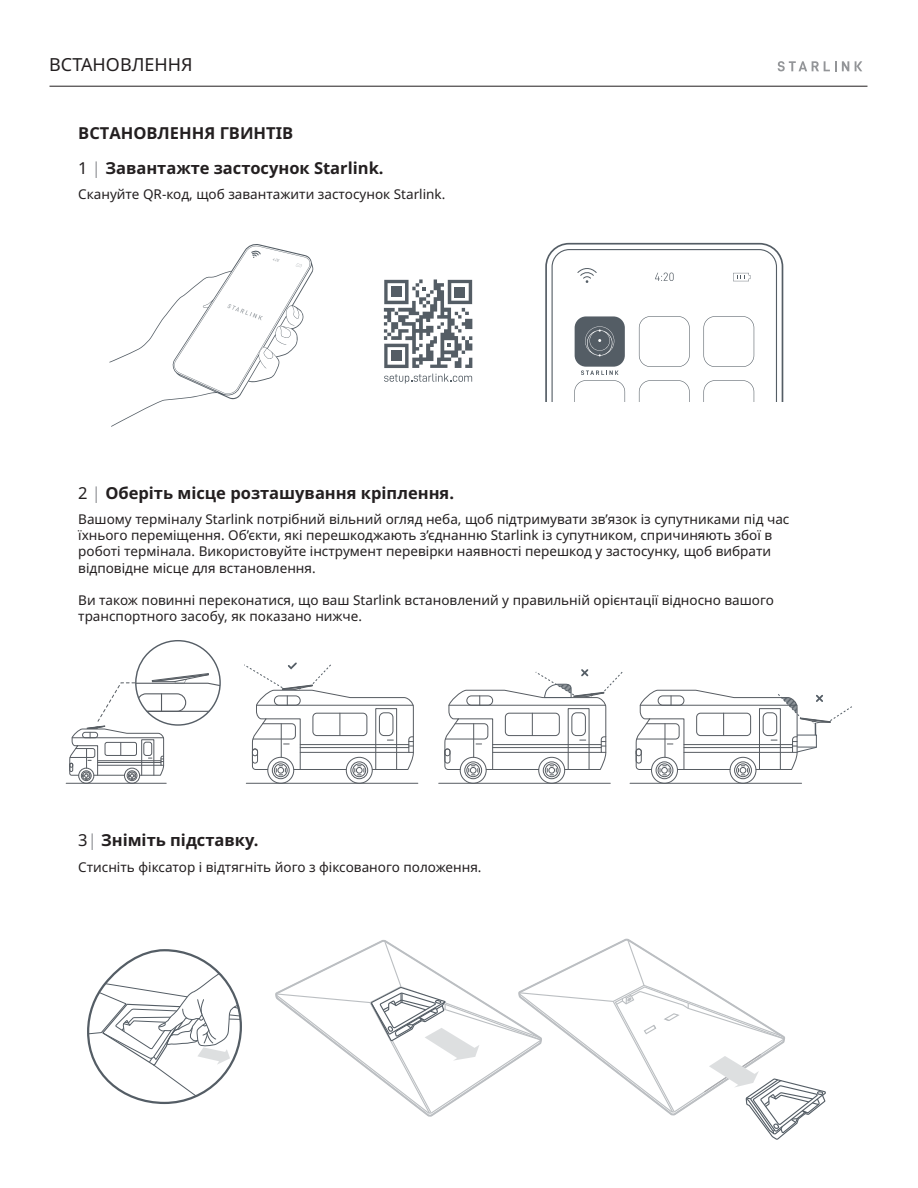
<style>
.page{position:relative;width:918px;height:1188px;background:#fff}
.page>*{position:absolute;margin:0;border:0;box-sizing:border-box;transform-origin:0 0}
.t1{font:18px "Noto Sans";color:#231f20}
.t2{font:700 16.5px "Noto Sans";color:#231f20}
.t3{font:13.5px/16.2px "Noto Sans";color:#231f20}
.s1{font-weight:400}
.s2{font-weight:400;color:#939598}
</style>
<div class="page">
<svg style="left:778px;top:61px;width:71px;height:10px"></svg>
<svg style="left:855px;top:61px;width:7px;height:10px"></svg>
<hr style="left:50px;top:86px;width:817px;height:1px;background:#231f20">
<svg style="left:384px;top:279px;width:88px;height:89px"></svg>
<div style="left:391px;top:287px;width:11px;height:10px;background:#545d65"></div>
<div style="left:455px;top:287px;width:10px;height:10px;background:#545d65"></div>
<div style="left:391px;top:351px;width:11px;height:10px;background:#545d65"></div>
<svg style="left:384px;top:374px;width:88px;height:9px"></svg>
<svg style="left:545px;top:243px;width:238px;height:158px"></svg>
<svg style="left:109px;top:244px;width:204px;height:183px"></svg>
<svg style="left:275px;top:939px;width:551px;height:201px"></svg>
<svg style="left:87px;top:949px;width:155px;height:156px"></svg>
<div style="left:127px;top:771px;width:10px;height:10px;border:1px solid #575c62;border-radius:50%"></div>
<div style="left:124px;top:768px;width:16px;height:15px;border:1px solid #575c62;border-radius:50%"></div>
<div style="left:81px;top:771px;width:10px;height:10px;border:1px solid #575c62;border-radius:50%"></div>
<div style="left:78px;top:768px;width:16px;height:15px;border:1px solid #575c62;border-radius:50%"></div>
<hr style="left:66px;top:783px;width:100px;height:1px;background:#575c62">
<svg style="left:69px;top:640px;width:152px;height:139px"></svg>
<div style="left:353px;top:764px;width:13px;height:13px;border:1px solid #575c62;border-radius:50%"></div>
<div style="left:351px;top:762px;width:17px;height:17px;border:1px solid #575c62;border-radius:50%"></div>
<div style="left:346px;top:757px;width:27px;height:27px;border:1px solid #575c62;border-radius:50%"></div>
<div style="left:274px;top:764px;width:14px;height:13px;border:1px solid #575c62;border-radius:50%"></div>
<div style="left:272px;top:762px;width:18px;height:17px;border:1px solid #575c62;border-radius:50%"></div>
<div style="left:267px;top:757px;width:27px;height:27px;border:1px solid #575c62;border-radius:50%"></div>
<hr style="left:246px;top:783px;width:172px;height:1px;background:#575c62">
<svg style="left:244px;top:662px;width:170px;height:113px"></svg>
<div style="left:736px;top:764px;width:14px;height:13px;border:1px solid #575c62;border-radius:50%"></div>
<div style="left:734px;top:762px;width:18px;height:17px;border:1px solid #575c62;border-radius:50%"></div>
<div style="left:730px;top:757px;width:26px;height:27px;border:1px solid #575c62;border-radius:50%"></div>
<div style="left:658px;top:764px;width:13px;height:13px;border:1px solid #575c62;border-radius:50%"></div>
<div style="left:656px;top:762px;width:17px;height:17px;border:1px solid #575c62;border-radius:50%"></div>
<div style="left:651px;top:757px;width:27px;height:27px;border:1px solid #575c62;border-radius:50%"></div>
<hr style="left:630px;top:783px;width:172px;height:1px;background:#575c62">
<svg style="left:636px;top:690px;width:216px;height:85px"></svg>
<div style="left:545px;top:764px;width:13px;height:13px;border:1px solid #575c62;border-radius:50%"></div>
<div style="left:543px;top:762px;width:17px;height:17px;border:1px solid #575c62;border-radius:50%"></div>
<div style="left:538px;top:757px;width:27px;height:27px;border:1px solid #575c62;border-radius:50%"></div>
<div style="left:466px;top:764px;width:14px;height:13px;border:1px solid #575c62;border-radius:50%"></div>
<div style="left:464px;top:762px;width:18px;height:17px;border:1px solid #575c62;border-radius:50%"></div>
<div style="left:460px;top:757px;width:27px;height:27px;border:1px solid #575c62;border-radius:50%"></div>
<hr style="left:439px;top:783px;width:171px;height:1px;background:#575c62">
<svg style="left:444px;top:669px;width:179px;height:106px"></svg>
<h1 class="t1" style="left:49px;top:54px;width:145px">ВСТАНОВЛЕННЯ</h1>
<p class="t2" style="left:78px;top:123px;width:217px">ВСТАНОВЛЕННЯ ГВИНТІВ</p>
<p class="t2" style="left:78px;top:159px;width:307px"><span class="s1">1</span> <span class="s2">|</span> Завантажте застосунок Starlink.</p>
<p class="t3" style="left:78px;top:186px;width:369px">Скануйте QR-код, щоб завантажити застосунок Starlink.</p>
<p class="t2" style="left:78px;top:483px;width:377px"><span class="s1">2</span> <span class="s2">|</span> Оберіть місце розташування кріплення.</p>
<p class="t3" style="left:78px;top:511px;width:713px">Вашому терміналу Starlink потрібний вільний огляд неба, щоб підтримувати зв’язок із супутниками під час їхнього переміщення. Об’єкти, які перешкоджають з’єднанню Starlink із супутником, спричиняють збої в роботі термінала. Використовуйте інструмент перевірки наявності перешкод у застосунку, щоб вибрати відповідне місце для встановлення.</p>
<p class="t3" style="left:78px;top:592px;width:697px">Ви також повинні переконатися, що ваш Starlink встановлений у правильній орієнтації відносно вашого транспортного засобу, як показано нижче.</p>
<p class="t2" style="left:78px;top:831px;width:182px"><span class="s1">3</span><span class="s2">|</span> Зніміть підставку.</p>
<p class="t3" style="left:78px;top:859px;width:405px">Стисніть фіксатор і відтягніть його з фіксованого положення.</p>
</div>
